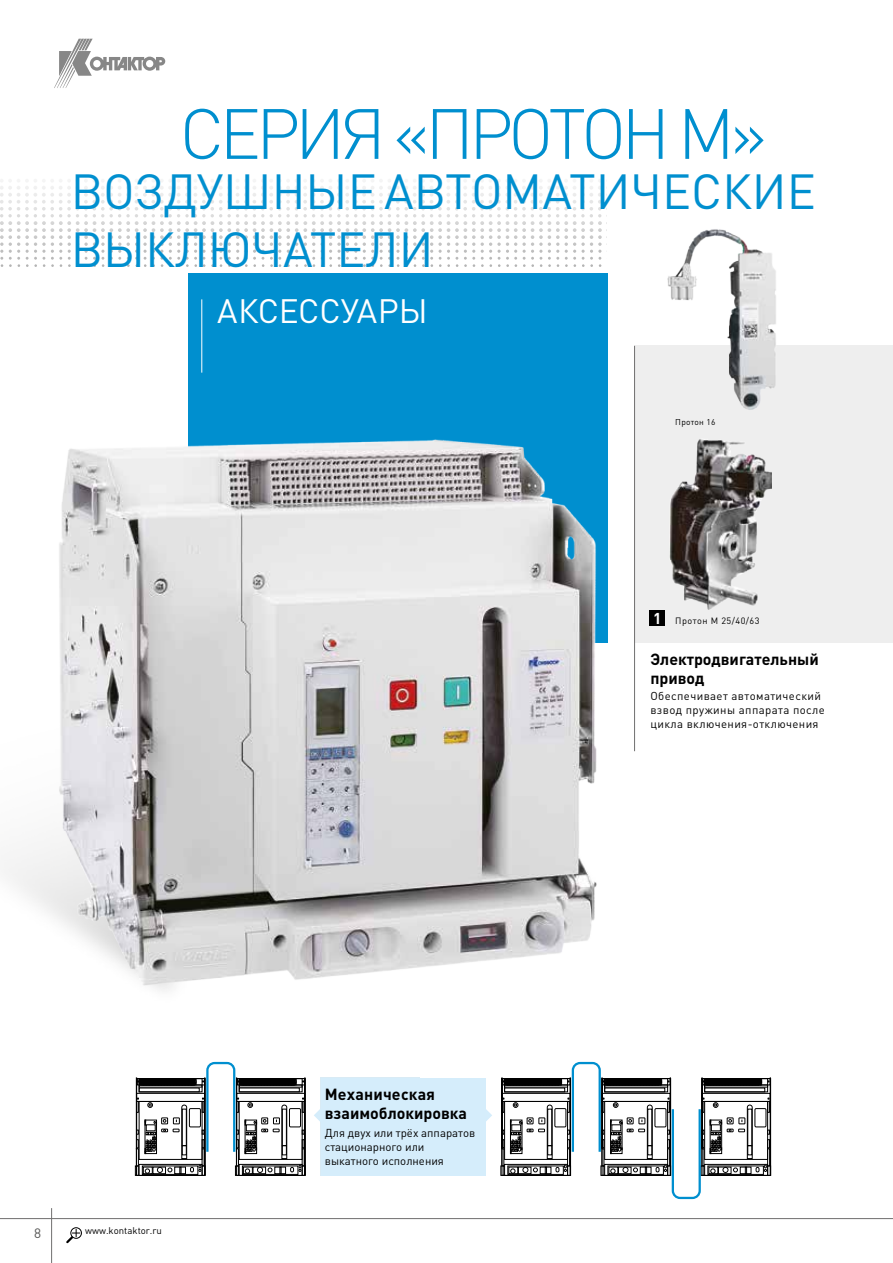
<style>
.page{position:relative;width:893px;height:1263px;background:#fff}
.page>*{position:absolute;margin:0;border:0;box-sizing:border-box;transform-origin:0 0}
.t1{font:300 69.9px "DIN Pro";letter-spacing:-.075em;color:#008fcf}
.t2{font:48.6px/58.3px "DIN Pro";color:#008fcf}
.t3{font:33.45px "DIN Pro";letter-spacing:-.005em;color:#fff}
.t4{font:700 15.9px/19.2px "DIN Pro";color:#000}
.t5{font:700 15.6px "DIN Pro";color:#fff}
.t6{font:13.5px "DIN Pro";color:#575756}
.t7{font:11.4px/13.6px "DIN Pro";letter-spacing:.035em;color:#000}
.t8{font:11.4px/13.6px "DIN Pro";color:#000}
.t9{font:9.6px "DIN Pro";color:#000}
.t10{font:9.15px "DIN Pro";letter-spacing:.05em;color:#000}
.t11{font:8.4px "DIN Pro";letter-spacing:.03em;color:#000}
</style>
<div class="page">
<svg style="left:54px;top:39px;width:111px;height:49px"></svg>
<div style="left:71px;top:1227px;width:11px;height:11px;border:1px solid #000;border-radius:50%"></div>
<svg style="left:66px;top:1229px;width:14px;height:15px"></svg>
<hr style="left:51px;top:1208px;width:1px;height:55px;background:#706f6f">
<hr style="left:0;top:1218px;width:893px;height:1px;background:#706f6f">
<div style="left:635px;top:346px;width:258px;height:297px;background:#eee"></div>
<hr style="left:634px;top:346px;width:1px;height:405px;background:#706f6f">
<svg style="left:0;top:181px;width:607px;height:86px"></svg>
<div style="left:188px;top:274px;width:419px;height:369px;background:#008fcf"></div>
<div style="left:650px;top:610px;width:15px;height:16px;background:#000"></div>
<img style="left:670px;top:439px;width:101px;height:170px">
<img style="left:667px;top:229px;width:111px;height:181px">
<svg style="left:501px;top:1061px;width:270px;height:139px"></svg>
<div style="left:236px;top:1078px;width:70px;height:98px;border:1px solid #000"></div>
<svg style="left:135px;top:1061px;width:170px;height:114px"></svg>
<img style="left:28px;top:399px;width:580px;height:598px">
<hr style="left:202px;top:299px;width:1px;height:74px;background:#fff">
<svg style="left:314px;top:1107px;width:7px;height:17px"></svg>
<svg style="left:485px;top:1107px;width:7px;height:17px"></svg>
<div style="left:321px;top:1078px;width:164px;height:97px;background:#d5edfb"></div>
<h1 class="t1" style="left:179px;top:80px;width:589px">СЕРИЯ «ПРОТОН М»</h1>
<h2 class="t2" style="left:71px;top:157px;width:747px">ВОЗДУШНЫЕАВТОМАТИЧЕСКИЕ<br>ВЫКЛЮЧАТЕЛИ</h2>
<h3 class="t3" style="left:217px;top:284px;width:212px">АКСЕССУАРЫ</h3>
<p class="t6" style="left:34px;top:1222px;width:9px">8</p>
<p class="t9" style="left:85px;top:1223px;width:78px">www.kontaktor.ru</p>
<h3 class="t4" style="left:325px;top:1082px;width:143px">Механическая взаимоблокировка</h3>
<p class="t8" style="left:325px;top:1125px;width:152px">Для двух или трёх аппаратов стационарного или выкатного исполнения</p>
<p class="t11" style="left:675px;top:415px;width:42px">Протон 16</p>
<h3 class="t5" style="left:653px;top:605px;width:10px">1</h3>
<p class="t10" style="left:675px;top:614px;width:86px">Протон М 25/40/63</p>
<h3 class="t4" style="left:650px;top:648px;width:170px">Электродвигательный привод</h3>
<p class="t7" style="left:650px;top:688px;width:176px">Обеспечивает автоматический взвод пружины аппарата после цикла включения-отключения</p>
</div>
